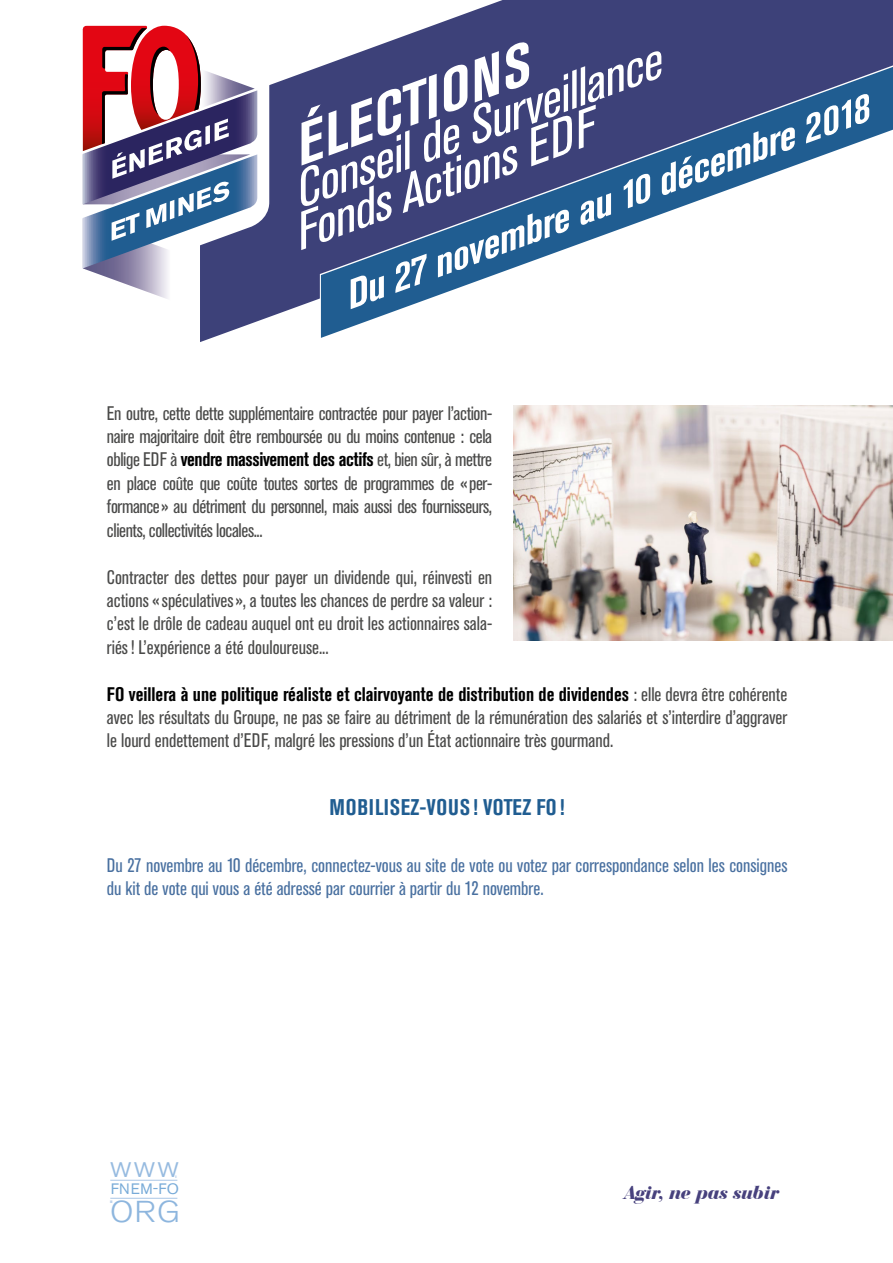
<style>
.page{position:relative;width:893px;height:1263px;background:#fff}
.page>*{position:absolute;margin:0;border:0;box-sizing:border-box;transform-origin:0 0}
.t1{font:italic 700 condensed 56.7px "Akzidenz Grotesk Pro";color:#fff;scale:1.13 1}
.t2{font:italic condensed 51px/39.8px "Akzidenz Grotesk Pro";color:#fff;scale:1.13 1}
.t3{font:italic 700 condensed 39.45px "Akzidenz Grotesk Pro";color:#fff;scale:1.13 1}
.t4{font:300 30px "Akzidenz Grotesk Pro";color:#8eb6de;scale:1.1 1}
.t5{font:700 condensed 22.5px "Akzidenz Grotesk Pro";letter-spacing:.025em;color:#205d91}
.t6{font:21px "Akzidenz Grotesk Pro";color:#97bbe0}
.t7{font:condensed 19.5px/23.4px "Akzidenz Grotesk Pro";color:#4a4a49;text-align:justify}
.t8{font:condensed 19.5px/23.4px "Akzidenz Grotesk Pro";color:#4970a0}
.t9{font:italic 900 19.5px "Bauer Bodoni BT";color:#47417d}
.t10{font:15px "Akzidenz Grotesk Pro";letter-spacing:.04em;color:#78abd8}
.s1{font-weight:700;color:#000}
.s2{font-size:22.5px;color:#aac6e6}
</style>
<div class="page">
<svg style="left:200px;top:0;width:693px;height:342px;fill:#3d4179"></svg>
<svg style="left:321px;top:56px;width:572px;height:282px"></svg>
<svg style="left:82px;top:0;width:187px;height:300px"></svg>
<img style="left:514px;top:405px;width:379px;height:236px">
<hr style="left:110px;top:1198px;width:67px;height:1px;background:#aac6e6">
<hr style="left:110px;top:1180px;width:67px;height:1px;background:#aac6e6">
<h1 class="t1" style="left:279px;top:114px;width:221px;rotate:-20deg">ÉLECTIONS</h1>
<h2 class="t2" style="left:272px;top:177px;width:358px;rotate:-20deg">Conseil de Surveillance<br>Fonds Actions EDF</h2>
<h3 class="t3" style="left:335px;top:273px;width:493px;rotate:-20deg">Du 27 novembre au 10 décembre 2018</h3>
<p class="t7" style="left:107px;top:401px;width:387px">En outre, cette dette supplémentaire contractée pour payer l’action&shy;naire majoritaire doit être remboursée ou du moins contenue : cela oblige EDF à <span class="s1">vendre massivement des actifs</span> et, bien sûr, à mettre en place coûte que coûte toutes sortes de programmes de «per&shy;formance» au détriment du personnel, mais aussi des fournisseurs, clients, collectivités locales...</p>
<p class="t7" style="left:107px;top:564px;width:387px">Contracter des dettes pour payer un dividende qui, réinvesti en actions «spéculatives», a toutes les chances de perdre sa valeur : c’est le drôle de cadeau auquel ont eu droit les actionnaires sala&shy;riés! L’expérience a été douloureuse...</p>
<p class="t7" style="left:107px;top:681px;width:682px"><span class="s1">FO veillera à une politique réaliste et clairvoyante de distribution de dividendes</span> : elle devra être cohérente avec les résultats du Groupe, ne pas se faire au détriment de la rémunération des salariés et s’interdire d’aggraver le lourd endettement d’EDF, malgré les pressions d’un État actionnaire très gourmand.</p>
<p class="t5" style="left:330px;top:792px;width:237px">MOBILISEZ-VOUS! VOTEZ FO!</p>
<p class="t8" style="left:107px;top:853px;width:682px">Du 27 novembre au 10 décembre, connectez-vous au site de vote ou votez par correspondance selon les consignes du kit de vote qui vous a été adressé par courrier à partir du 12 novembre.</p>
<p class="t6" style="left:110px;top:1156px;width:70px">WWW<span class="s2">.</span></p>
<p class="t10" style="left:108px;top:1179px;width:72px"><span class="s2">.</span>FNEM-FO</p>
<h3 class="t4" style="left:110px;top:1192px;width:65px">ORG</h3>
<p class="t9" style="left:625px;top:1180px;width:156px">Agir, ne pas subir</p>
</div>
